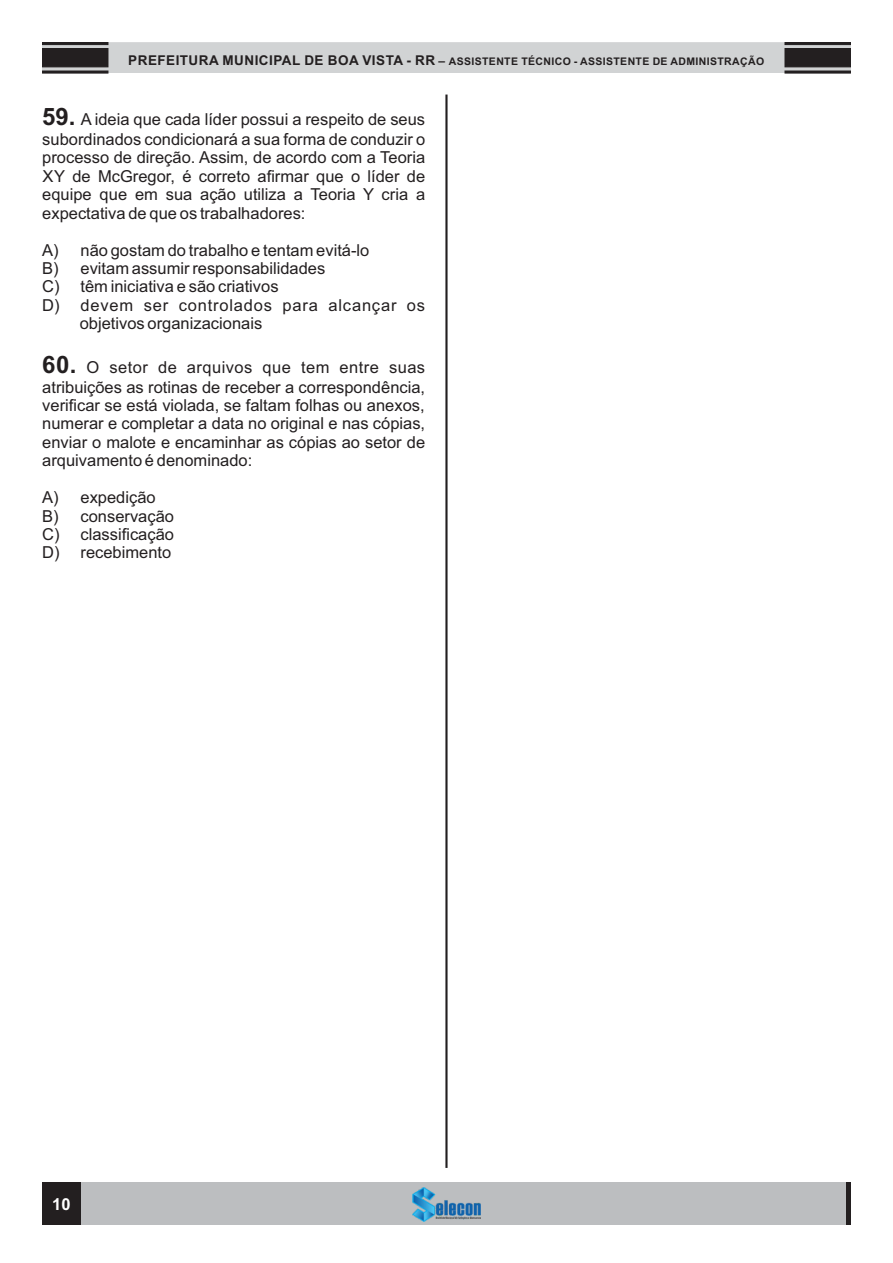
<style>
.page{position:relative;width:893px;height:1263px;background:#fff}
.page>*{position:absolute;margin:0;border:0;box-sizing:border-box;transform-origin:0 0}
.t1{font:16.5px/18.5px "Arial";color:#231f20}
.t2{font:16.5px "Arial";letter-spacing:.05em;color:#231f20}
.t3{font:700 16.5px "Arial";color:#fff}
.t4{font:700 10.5px "Arial";letter-spacing:.035em;color:#231f20}
.s1{font-size:13.5px}
.s2{font-size:12px}
.s3{font-weight:700;font-size:24px}
</style>
<div class="page">
<div style="left:43px;top:1182px;width:807px;height:43px;background:#bcbec0"></div>
<img style="left:413px;top:1188px;width:67px;height:33px">
<hr style="left:846px;top:1182px;width:4px;height:43px;background:#231f20">
<div style="left:43px;top:1182px;width:38px;height:43px;background:#231f20"></div>
<svg style="left:42px;top:42px;width:809px;height:32px;background:#bbbcbd"></svg>
<hr style="left:445px;top:95px;width:3px;height:1073px;background:#231f20">
<p class="t4" style="left:128px;top:58px;width:637px"><span class="s1">PREFEITURA MUNICIPAL DE BOA VISTA - RR</span> <span class="s2">–</span> ASSISTENTE TÉCNICO - ASSISTENTE DE ADMINISTRAÇÃO</p>
<p class="t1" style="left:42px;top:111px;width:384px;line-height:20px"><span class="s3">59.</span> A ideia que cada líder possui a respeito de seus subordinados condicionará a sua forma de conduzir o</p>
<p class="t1" style="left:42px;top:150px;width:384px;text-align:justify">processo de direção. Assim, de acordo com a Teoria XY de McGregor, é correto afirmar que o líder de equipe que em sua ação utiliza a Teoria Y cria a expectativa de que os trabalhadores:</p>
<p class="t1" style="left:42px;top:242px;width:329px">A) não gostam do trabalho e tentam evitá-lo</p>
<p class="t1" style="left:42px;top:261px;width:285px">B) evitam assumir responsabilidades</p>
<p class="t1" style="left:42px;top:279px;width:238px">C) têm iniciativa e são criativos</p>
<p class="t2" style="left:42px;top:299px;width:384px">D) devem ser controlados para alcançar os</p>
<p class="t1" style="left:80px;top:316px;width:184px">objetivos organizacionais</p>
<p class="t1" style="left:42px;top:358px;width:384px;line-height:20px"><span class="s3">60.</span> O setor de arquivos que tem entre suas atribuições as rotinas de receber a correspondência,</p>
<p class="t1" style="left:42px;top:397px;width:384px;text-align:justify">verificar se está violada, se faltam folhas ou anexos, numerar e completar a data no original e nas cópias, enviar o malote e encaminhar as cópias ao setor de arquivamento é denominado:</p>
<p class="t1" style="left:42px;top:490px;width:133px">A) expedição<br>B) conservação<br>C) classificação<br>D) recebimento</p>
<p class="t3" style="left:52px;top:1197px;width:20px">10</p>
</div>
